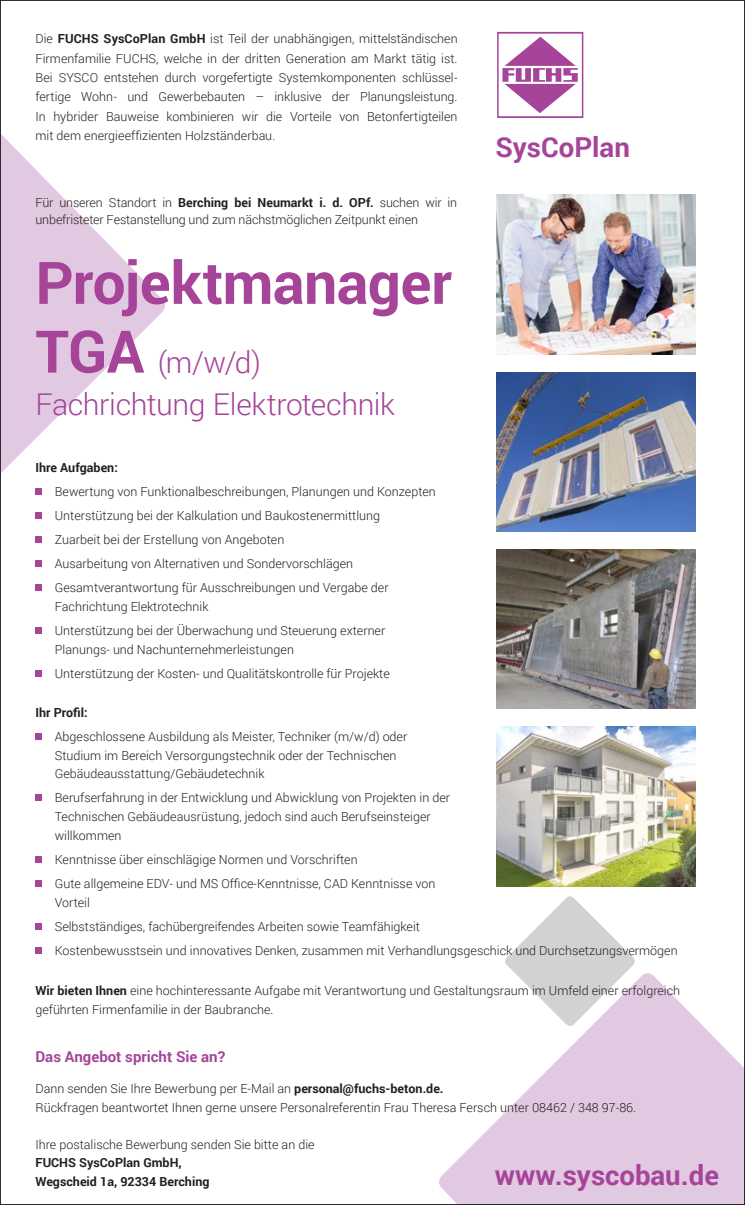
<style>
.page{position:relative;width:745px;height:1205px;background:#fff}
.page>*{position:absolute;margin:0;border:0;box-sizing:border-box;transform-origin:0 0}
.t1{font:700 58.75px "Roboto";letter-spacing:-.01em;color:#a54499}
.t2{font:300 30px/42.5px "Roboto";letter-spacing:-.015em;color:#a54499}
.t3{font:700 27.5px "Roboto";color:#a54499}
.Zwischenhead_LILA{font:700 15px "Roboto";color:#a54499}
.Aufzählung_Stelle{font:300 12.5px/18.8px "Roboto";color:#231f20}
.Zwischenhead{font:300 12.5px/18.8px "Roboto";color:#231f20}
.Zwischenhead-2{font:700 12.5px/18.8px "Roboto";color:#231f20}
.s1{font-weight:700}
.s2{font-weight:700;font-size:58.75px}
.s3{font-weight:300}
</style>
<div class="page">
<svg style="left:505px;top:896px;width:130px;height:77px"></svg>
<svg style="left:439px;top:973px;width:303px;height:230px;fill:#e1c9e1"></svg>
<svg style="left:2px;top:135px;width:163px;height:384px"></svg>
<div style="left:35px;top:488px;width:7px;height:6px;background:#a54499"></div>
<div style="left:35px;top:512px;width:7px;height:6px;background:#a54499"></div>
<div style="left:35px;top:536px;width:7px;height:7px;background:#a54499"></div>
<div style="left:35px;top:560px;width:7px;height:7px;background:#a54499"></div>
<div style="left:35px;top:584px;width:7px;height:7px;background:#a54499"></div>
<div style="left:35px;top:627px;width:7px;height:6px;background:#a54499"></div>
<div style="left:35px;top:670px;width:7px;height:7px;background:#a54499"></div>
<div style="left:35px;top:733px;width:7px;height:6px;background:#a54499"></div>
<div style="left:35px;top:795px;width:7px;height:6px;background:#a54499"></div>
<div style="left:35px;top:856px;width:7px;height:7px;background:#a54499"></div>
<div style="left:35px;top:880px;width:7px;height:7px;background:#a54499"></div>
<div style="left:35px;top:923px;width:7px;height:6px;background:#a54499"></div>
<div style="left:35px;top:947px;width:7px;height:7px;background:#a54499"></div>
<img style="left:496px;top:195px;width:198px;height:159px">
<img style="left:496px;top:372px;width:198px;height:159px">
<img style="left:496px;top:549px;width:198px;height:160px">
<img style="left:496px;top:726px;width:198px;height:160px">
<svg style="left:497px;top:32px;width:86px;height:86px"></svg>
<p class="Aufzählung_Stelle" style="left:35px;top:29px;width:423px;line-height:19.4px;text-align:justify">Die <span class="s1">FUCHS SysCoPlan GmbH</span> ist Teil der unabhängigen, mittelständischen Firmenfamilie FUCHS, welche in der dritten Generation am Markt tätig ist.<br>Bei SYSCO entstehen durch vorgefertigte Systemkomponenten schlüssel&shy;fertige Wohn- und Gewerbebauten – inklusive der Planungsleistung.<br>In hybrider Bauweise kombinieren wir die Vorteile von Betonfertigteilen mit dem energieeffizienten Holzständerbau.</p>
<p class="Aufzählung_Stelle" style="left:35px;top:193px;width:423px;line-height:17.9px">Für unseren Standort in <span class="s1">Berching bei Neumarkt i. d. OPf.</span> suchen wir in unbefristeter Festanstellung und zum nächstmöglichen Zeitpunkt einen</p>
<p class="t1" style="left:35px;top:241px;width:417px">Projektmanager</p>
<p class="t2" style="left:35px;top:340px;width:361px"><span class="s2">TGA</span> (m/w/d)<br>Fachrichtung Elektrotechnik</p>
<h3 class="t3" style="left:495px;top:128px;width:136px">SysCoPlan</h3>
<p class="Zwischenhead-2" style="left:35px;top:457px;width:84px">Ihre Aufgaben:</p>
<p class="Aufzählung_Stelle" style="left:55px;top:481px;width:382px">Bewertung von Funktionalbeschreibungen, Planungen und Konzepten</p>
<p class="Aufzählung_Stelle" style="left:55px;top:505px;width:326px">Unterstützung bei der Kalkulation und Baukostenermittlung</p>
<p class="Aufzählung_Stelle" style="left:55px;top:529px;width:231px">Zuarbeit bei der Erstellung von Angeboten</p>
<p class="Aufzählung_Stelle" style="left:55px;top:554px;width:300px">Ausarbeitung von Alternativen und Sondervorschlägen</p>
<p class="Aufzählung_Stelle" style="left:55px;top:578px;width:335px">Gesamtverantwortung für Ausschreibungen und Vergabe der<br>Fachrichtung Elektrotechnik</p>
<p class="Aufzählung_Stelle" style="left:55px;top:620px;width:332px">Unterstützung bei der Überwachung und Steuerung externer<br>Planungs- und Nachunternehmerleistungen</p>
<p class="Aufzählung_Stelle" style="left:55px;top:664px;width:336px">Unterstützung der Kosten- und Qualitätskontrolle für Projekte</p>
<p class="Zwischenhead-2" style="left:35px;top:702px;width:54px">Ihr Profil:</p>
<p class="Aufzählung_Stelle" style="left:55px;top:726px;width:354px">Abgeschlossene Ausbildung als Meister, Techniker (m/w/d) oder<br>Studium im Bereich Versorgungstechnik oder der Technischen<br>Gebäudeausstattung/Gebäudetechnik</p>
<p class="Aufzählung_Stelle" style="left:55px;top:788px;width:396px">Berufserfahrung in der Entwicklung und Abwicklung von Projekten in der<br>Technischen Gebäudeausrüstung, jedoch sind auch Berufseinsteiger willkommen</p>
<p class="Aufzählung_Stelle" style="left:55px;top:849px;width:304px">Kenntnisse über einschlägige Normen und Vorschriften</p>
<p class="Aufzählung_Stelle" style="left:55px;top:874px;width:382px">Gute allgemeine EDV- und MS Office-Kenntnisse, CAD Kenntnisse von<br>Vorteil</p>
<p class="Aufzählung_Stelle" style="left:55px;top:916px;width:366px">Selbstständiges, fachübergreifendes Arbeiten sowie Teamfähigkeit</p>
<p class="Aufzählung_Stelle" style="left:55px;top:940px;width:624px">Kostenbewusstsein und innovatives Denken, zusammen mit Verhandlungsgeschick und Durchsetzungsvermögen</p>
<p class="Zwischenhead" style="left:35px;top:980px;width:646px"><span class="s1">Wir bieten Ihnen</span> eine hochinteressante Aufgabe mit Verantwortung und Gestaltungsraum im Umfeld einer erfolgreich geführten Firmenfamilie in der Baubranche.</p>
<p class="Zwischenhead_LILA" style="left:35px;top:1046px;width:191px">Das Angebot spricht Sie an?</p>
<p class="Aufzählung_Stelle" style="left:35px;top:1079px;width:602px">Dann senden Sie Ihre Bewerbung per E-Mail an <span class="s1">personal@fuchs-beton.de.<br></span>Rückfragen beantwortet Ihnen gerne unsere Personalreferentin Frau Theresa Fersch unter 08462 / 348 97-86.</p>
<p class="Zwischenhead-2" style="left:35px;top:1134px;width:280px"><span class="s3">Ihre postalische Bewerbung senden Sie bitte an die<br></span>FUCHS SysCoPlan GmbH,<br>Wegscheid 1a, 92334 Berching</p>
<p class="t3" style="left:494px;top:1156px;width:225px">www.syscobau.de</p>
</div>
